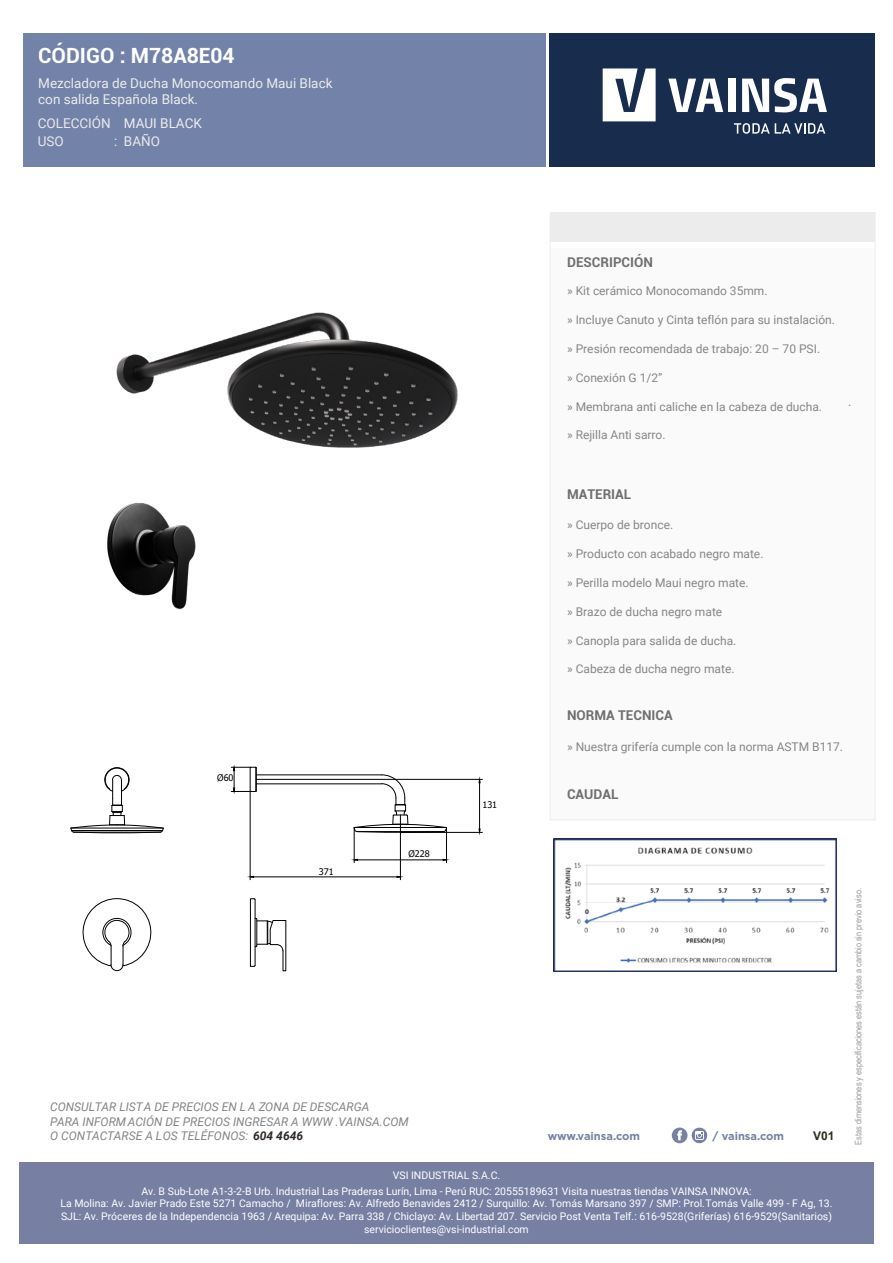
<style>
.page{position:relative;width:893px;height:1263px;background:#fff}
.page>*{position:absolute;margin:0;border:0;box-sizing:border-box;transform-origin:0 0}
.t1{font:700 21px "Roboto";color:#fff}
.t2{font:13.5px/16.2px "Roboto";color:#ececec}
.t3{font:700 13.5px "Roboto";color:#6f6f6e}
.t4{font:13.5px "Roboto";color:#eae9e9}
.t5{font:12px "Roboto";color:#868686}
.t6{font:italic 12px/14.4px "Roboto";color:#838483}
.t7{font:700 12px "Arial";color:#2f2e22}
.t8{font:700 11.1px "Gotham";color:#7781a4}
.t9{font:10.5px/12.6px "Roboto";color:#fff;text-align:center}
.t10{font:9px "Arial Narrow";color:#999b9f}
.t11{font:9px "Tahoma";color:#000}
.s1{color:#ededed}
.s2{font-weight:700;color:#2d2825}
</style>
<div class="page">
<div style="left:550px;top:248px;width:325px;height:571px;background:#fafafb"></div>
<div style="left:23px;top:34px;width:522px;height:133px;background:#7282a8"></div>
<svg style="left:672px;top:1127px;width:35px;height:16px"></svg>
<div style="left:549px;top:34px;width:326px;height:133px;background:#182d4d"></div>
<svg style="left:603px;top:68px;width:53px;height:53px"></svg>
<svg style="left:668px;top:79px;width:55px;height:33px"></svg>
<div style="left:728px;top:79px;width:7px;height:33px;background:#fff"></div>
<svg style="left:742px;top:78px;width:85px;height:34px"></svg>
<svg style="left:734px;top:123px;width:91px;height:11px"></svg>
<div style="left:19px;top:1162px;width:854px;height:81px;background:#7780a3"></div>
<div style="left:550px;top:213px;width:325px;height:29px;background:#ececec"></div>
<img style="left:116px;top:312px;width:342px;height:136px">
<img style="left:107px;top:503px;width:89px;height:107px">
<svg style="left:70px;top:767px;width:94px;height:67px"></svg>
<hr style="left:256px;top:774px;width:126px;height:1px;background:#000">
<hr style="left:256px;top:783px;width:126px;height:1px;background:#000">
<svg style="left:353px;top:774px;width:95px;height:59px"></svg>
<hr style="left:446px;top:827px;width:1px;height:36px;background:#000">
<hr style="left:354px;top:827px;width:1px;height:36px;background:#000">
<hr style="left:358px;top:859px;width:85px;height:1px;background:#000">
<svg style="left:442px;top:858px;width:8px;height:3px"></svg>
<svg style="left:351px;top:858px;width:8px;height:3px"></svg>
<hr style="left:256px;top:779px;width:226px;height:1px;background:#000">
<hr style="left:400px;top:832px;width:82px;height:1px;background:#000">
<hr style="left:479px;top:783px;width:1px;height:46px;background:#000">
<svg style="left:478px;top:776px;width:3px;height:8px"></svg>
<svg style="left:478px;top:828px;width:3px;height:8px"></svg>
<svg style="left:231px;top:764px;width:26px;height:32px"></svg>
<hr style="left:250px;top:791px;width:1px;height:89px;background:#000">
<hr style="left:400px;top:815px;width:1px;height:65px;background:#000">
<hr style="left:254px;top:876px;width:143px;height:1px;background:#000">
<svg style="left:247px;top:875px;width:8px;height:3px"></svg>
<svg style="left:396px;top:875px;width:8px;height:3px"></svg>
<svg style="left:82px;top:898px;width:70px;height:73px"></svg>
<hr style="left:255px;top:900px;width:1px;height:65px;background:#000">
<div style="left:250px;top:898px;width:5px;height:69px;border:1px solid #000"></div>
<svg style="left:253px;top:917px;width:34px;height:55px"></svg>
<img style="left:553px;top:838px;width:284px;height:133px">
<h1 class="t1" style="left:38px;top:41px;width:198px">CÓDIGO : M78A8E04</h1>
<p class="t2" style="left:38px;top:74px;width:296px">Mezcladora de Ducha Monocomando Maui Black con salida Española Black.</p>
<p class="t4" style="left:38px;top:113px;width:166px">COLECCIÓN <span class="s1">MAUI BLACK</span></p>
<p class="t4" style="left:38px;top:132px;width:28px">USO</p>
<p class="t4" style="left:114px;top:132px;width:48px">: BAÑO</p>
<p class="t11" style="left:217px;top:772px;width:18px">Ø60</p>
<p class="t11" style="left:319px;top:865px;width:16px">371</p>
<p class="t11" style="left:409px;top:848px;width:23px">Ø228</p>
<p class="t11" style="left:482px;top:798px;width:16px">131</p>
<p class="t3" style="left:567px;top:252px;width:87px">DESCRIPCIÓN</p>
<p class="t5" style="left:567px;top:283px;width:202px">» Kit cerámico Monocomando 35mm.</p>
<p class="t5" style="left:567px;top:311px;width:269px">» Incluye Canuto y Cinta teflón para su instalación.</p>
<p class="t5" style="left:567px;top:340px;width:255px">» Presión recomendada de trabajo: 20 – 70 PSI.</p>
<p class="t5" style="left:567px;top:369px;width:97px">» Conexión G 1/2”</p>
<p class="t5" style="left:567px;top:398px;width:257px">» Membrana anti caliche en la cabeza de ducha.</p>
<p class="t5" style="left:567px;top:427px;width:100px">» Rejilla Anti sarro.</p>
<p class="t5" style="left:848px;top:394px;width:5px">.</p>
<p class="t3" style="left:567px;top:484px;width:66px">MATERIAL</p>
<p class="t5" style="left:567px;top:517px;width:108px">» Cuerpo de bronce.</p>
<p class="t5" style="left:567px;top:545px;width:198px">» Producto con acabado negro mate.</p>
<p class="t5" style="left:567px;top:574px;width:183px">» Perilla modelo Maui negro mate.</p>
<p class="t5" style="left:567px;top:603px;width:157px">» Brazo de ducha negro mate</p>
<p class="t5" style="left:567px;top:632px;width:171px">» Canopla para salida de ducha.</p>
<p class="t5" style="left:567px;top:661px;width:169px">» Cabeza de ducha negro mate.</p>
<p class="t3" style="left:567px;top:706px;width:107px">NORMA TECNICA</p>
<p class="t5" style="left:567px;top:738px;width:278px">» Nuestra grifería cumple con la norma ASTM B117.</p>
<p class="t3" style="left:567px;top:785px;width:53px">CAUDAL</p>
<p class="t6" style="left:50px;top:1099px;width:360px">CONSULTAR LISTA DE PRECIOS EN L A ZONA DE DESCARGA<br>PARA INFORMACIÓN DE PRECIOS INGRESAR A WWW .VAINSA.COM<br>O CONTACTARSE A LOS TELÉFONOS: <span class="s2">604 4646</span></p>
<p class="t8" style="left:548px;top:1128px;width:94px">www.vainsa.com</p>
<p class="t8" style="left:712px;top:1128px;width:73px">/ vainsa.com</p>
<p class="t9" style="left:141px;top:1167px;width:612px;line-height:15.8px">VSI INDUSTRIAL S.A.C.<br>Av. B Sub-Lote A1-3-2-B Urb. Industrial Las Praderas Lurín, Lima - Perú RUC: 20555189631 Visita nuestras tiendas VAINSA INNOVA:</p>
<p class="t9" style="left:60px;top:1197px;width:774px">La Molina: Av. Javier Prado Este 5271 Camacho / Miraflores: Av. Alfredo Benavides 2412 / Surquillo: Av. Tomás Marsano 397 / SMP: Prol. Tomás Valle 499 - F Ag, 13.<br>SJL: Av. Próceres de la Independencia 1963 / Arequipa: Av. Parra 338 / Chiclayo: Av. Libertad 207. Servicio Post Venta Telf.: 616-9528(Griferías) 616-9529(Sanitarios) servicioclientes@vsi-industrial.com</p>
<p class="t7" style="left:813px;top:1127px;width:23px">V01</p>
<p class="t10" style="left:852px;top:1145px;width:258px;rotate:-90deg">Estas dimensiones y especificaciones están sujetas a cambio sin previo aviso.</p>
</div>
